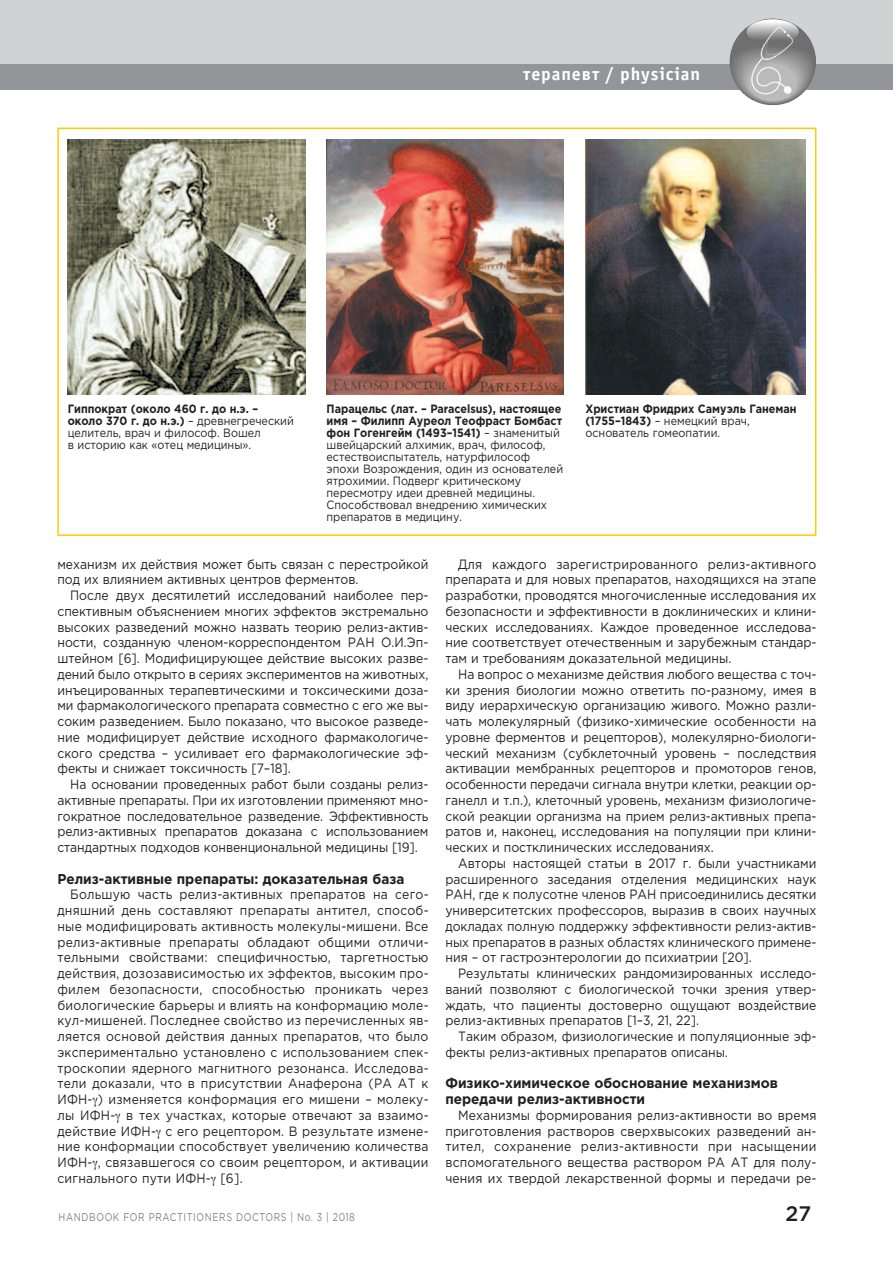
<style>
.page{position:relative;width:893px;height:1263px;background:#fff}
.page>*{position:absolute;margin:0;border:0;box-sizing:border-box;transform-origin:0 0}
.t1{font:500 21px "Gotham Pro";color:#231f20}
.t2{font:700 18px "Officina Sans C";letter-spacing:.05em;color:#fff}
.t3{font:700 14.25px/15.8px "Gotham Pro";color:#231f20;scale:.95 1}
.t4{font:13.5px/15.8px "Gotham Pro";color:#231f20;text-align:justify;scale:.9 1}
.t5{font:12px/12px "Gotham Pro";color:#231f20;scale:.9 1}
.t6{font:700 12px/12px "Gotham Pro";color:#231f20;scale:.9 1}
.t7{font:11.25px "Gotham Pro";letter-spacing:.07em;color:#808285;scale:.8 1}
.s1{font-weight:700}
.s2{font-weight:400}
</style>
<div class="page">
<div style="left:0;top:0;width:893px;height:80px;background:#d1d2d4"></div>
<div style="left:0;top:64px;width:893px;height:25px;background:#939598"></div>
<img style="left:729px;top:18px;width:88px;height:87px">
<div style="left:57px;top:128px;width:759px;height:408px;border:2px solid #feca0a"></div>
<img style="left:327px;top:139px;width:237px;height:256px">
<img style="left:585px;top:139px;width:221px;height:256px">
<img style="left:68px;top:139px;width:237px;height:256px">
<h2 class="t2" style="left:523px;top:64px;width:178px">терапевт / physician</h2>
<p class="t5" style="left:327px;top:402px;width:264px"><span class="s1">Парацельс (лат. – Paracelsus), настоящее имя – Филипп Ауреол Теофраст бомбаст фон Гогенгейм (1493–1541)</span> – ЗНАМЕНИТЫЙ ШВЕЙЦАРСКИЙ АЛХИМИК, ВРАЧ, ФИЛОСОФ, ЕСТЕСТВОИСПЫТАТЕЛЬ, НАТУРФИЛОСОФ ЭПОХИ ВОЗРОЖДЕНИЯ, ОДИН ИЗ ОСНОВАТЕЛЕЙ ЯТРОХИМИИ. ПОДВЕРГ КРИТИЧЕСКОМУ ПЕРЕСМОТРУ ИДЕИ ДРЕВНЕЙ МЕДИЦИНЫ.<br>СПОСОБСТВОВАЛ ВНЕДРЕНИЮ ХИМИЧЕСКИХ ПРЕПАРАТОВ В МЕДИЦИНУ.</p>
<p class="t5" style="left:68px;top:402px;width:253px"><span class="s1">Гиппократ (около 460 г. до н.э. – около 370 г. до н.э.)</span> – ДРЕВНЕГРЕЧЕСКИЙ ЦЕЛИТЕЛЬ, ВРАЧ И ФИЛОСОФ. ВОШЕЛ<br>В ИСТОРИЮ КАК «ОТЕЦ МЕДИЦИНЫ».</p>
<p class="t6" style="left:585px;top:402px;width:236px">христиан Фридрих Самуэль Ганеман (1755–1843) <span class="s2">– НЕМЕЦКИЙ ВРАЧ,<br>ОСНОВАТЕЛЬ ГОМЕОПАТИИ.</span></p>
<p class="t4" style="left:57px;top:556px;width:414px">МЕХАНИЗМ ИХ ДЕЙСТВИЯ МОЖЕТ БЫТЬ СВЯЗАН С ПЕРЕСТРОЙКОЙ<br>ПОД ИХ ВЛИЯНИЕМ АКТИВНЫХ ЦЕНТРОВ ФЕРМЕНТОВ.</p>
<p class="t4" style="left:57px;top:587px;width:414px;text-indent:13px">ПОСЛЕ ДВУХ ДЕСЯТИЛЕТИЙ ИССЛЕДОВАНИЙ НАИБОЛЕЕ ПЕР-СПЕКТИВНЫМ ОБЪЯСНЕНИЕМ МНОГИХ ЭФФЕКТОВ ЭКСТРЕМАЛЬНО ВЫСОКИХ РАЗВЕДЕНИЙ МОЖНО НАЗВАТЬ ТЕОРИЮ РЕЛИЗ-АКТИВ-НОСТИ, СОЗДАННУЮ ЧЛЕНОМ-КОРРЕСПОНДЕНТОМ РАН О.И.ЭП-ШТЕЙНОМ [6]. МОДИФИЦИРУЮЩЕЕ ДЕЙСТВИЕ ВЫСОКИХ РАЗВЕ-ДЕНИЙ БЫЛО ОТКРЫТО В СЕРИЯХ ЭКСПЕРИМЕНТОВ НА ЖИВОТНЫХ, ИНЪЕЦИРОВАННЫХ ТЕРАПЕВТИЧЕСКИМИ И ТОКСИЧЕСКИМИ ДОЗА-МИ ФАРМАКОЛОГИЧЕСКОГО ПРЕПАРАТА СОВМЕСТНО С ЕГО ЖЕ ВЫ-СОКИМ РАЗВЕДЕНИЕМ. БЫЛО ПОКАЗАНО, ЧТО ВЫСОКОЕ РАЗВЕДЕ-НИЕ МОДИФИЦИРУЕТ ДЕЙСТВИЕ ИСХОДНОГО ФАРМАКОЛОГИЧЕ-СКОГО СРЕДСТВА – УСИЛИВАЕТ ЕГО ФАРМАКОЛОГИЧЕСКИЕ ЭФ-ФЕКТЫ И СНИЖАЕТ ТОКСИЧНОСТЬ [7–18].</p>
<p class="t4" style="left:57px;top:776px;width:414px;text-indent:13px">НА ОСНОВАНИИ ПРОВЕДЕННЫХ РАБОТ БЫЛИ СОЗДАНЫ РЕЛИЗ-АКТИВНЫЕ ПРЕПАРАТЫ. ПРИ ИХ ИЗГОТОВЛЕНИИ ПРИМЕНЯЮТ МНО-ГОКРАТНОЕ ПОСЛЕДОВАТЕЛЬНОЕ РАЗВЕДЕНИЕ. ЭФФЕКТИВНОСТЬ РЕЛИЗ-АКТИВНЫХ ПРЕПАРАТОВ ДОКАЗАНА С ИСПОЛЬЗОВАНИЕМ СТАНДАРТНЫХ ПОДХОДОВ КОНВЕНЦИОНАЛЬНОЙ МЕДИЦИНЫ [19].</p>
<p class="t3" style="left:57px;top:870px;width:367px">Релиз-активные препараты: доказательная база</p>
<p class="t4" style="left:57px;top:887px;width:414px;text-indent:13px">БОЛЬШУЮ ЧАСТЬ РЕЛИЗ-АКТИВНЫХ ПРЕПАРАТОВ НА СЕГО-ДНЯШНИЙ ДЕНЬ СОСТАВЛЯЮТ ПРЕПАРАТЫ АНТИТЕЛ, СПОСОБ-НЫЕ МОДИФИЦИРОВАТЬ АКТИВНОСТЬ МОЛЕКУЛЫ-МИШЕНИ. ВСЕ РЕЛИЗ-АКТИВНЫЕ ПРЕПАРАТЫ ОБЛАДАЮТ ОБЩИМИ ОТЛИЧИ-ТЕЛЬНЫМИ СВОЙСТВАМИ: СПЕЦИФИЧНОСТЬЮ, ТАРГЕТНОСТЬЮ ДЕЙСТВИЯ, ДОЗОЗАВИСИМОСТЬЮ ИХ ЭФФЕКТОВ, ВЫСОКИМ ПРО-ФИЛЕМ БЕЗОПАСНОСТИ, СПОСОБНОСТЬЮ ПРОНИКАТЬ ЧЕРЕЗ БИОЛОГИЧЕСКИЕ БАРЬЕРЫ И ВЛИЯТЬ НА КОНФОРМАЦИЮ МОЛЕ-КУЛ-МИШЕНЕЙ. ПОСЛЕДНЕЕ СВОЙСТВО ИЗ ПЕРЕЧИСЛЕННЫХ ЯВ-ЛЯЕТСЯ ОСНОВОЙ ДЕЙСТВИЯ ДАННЫХ ПРЕПАРАТОВ, ЧТО БЫЛО ЭКСПЕРИМЕНТАЛЬНО УСТАНОВЛЕНО С ИСПОЛЬЗОВАНИЕМ СПЕК-ТРОСКОПИИ ЯДЕРНОГО МАГНИТНОГО РЕЗОНАНСА. ИССЛЕДОВА-ТЕЛИ ДОКАЗАЛИ, ЧТО В ПРИСУТСТВИИ АНАФЕРОНА (РА АТ К ИФН- ) ИЗМЕНЯЕТСЯ КОНФОРМАЦИЯ ЕГО МИШЕНИ – МОЛЕКУ-ЛЫ ИФН- В ТЕХ УЧАСТКАХ, КОТОРЫЕ ОТВЕЧАЮТ ЗА ВЗАИМО-ДЕЙСТВИЕ ИФН- С ЕГО РЕЦЕПТОРОМ. В РЕЗУЛЬТАТЕ ИЗМЕНЕ-НИЕ КОНФОРМАЦИИ СПОСОБСТВУЕТ УВЕЛИЧЕНИЮ КОЛИЧЕСТВА ИФН- , СВЯЗАВШЕГОСЯ СО СВОИМ РЕЦЕПТОРОМ, И АКТИВАЦИИ СИГНАЛЬНОГО ПУТИ ИФН- [6].</p>
<p class="t4" style="left:445px;top:556px;width:414px;text-indent:13px">ДЛЯ КАЖДОГО ЗАРЕГИСТРИРОВАННОГО РЕЛИЗ-АКТИВНОГО ПРЕПАРАТА И ДЛЯ НОВЫХ ПРЕПАРАТОВ, НАХОДЯЩИХСЯ НА ЭТАПЕ РАЗРАБОТКИ, ПРОВОДЯТСЯ МНОГОЧИСЛЕННЫЕ ИССЛЕДОВАНИЯ ИХ БЕЗОПАСНОСТИ И ЭФФЕКТИВНОСТИ В ДОКЛИНИЧЕСКИХ И КЛИНИ-ЧЕСКИХ ИССЛЕДОВАНИЯХ. КАЖДОЕ ПРОВЕДЕННОЕ ИССЛЕДОВА-НИЕ СООТВЕТСТВУЕТ ОТЕЧЕСТВЕННЫМ И ЗАРУБЕЖНЫМ СТАНДАР-ТАМ И ТРЕБОВАНИЯМ ДОКАЗАТЕЛЬНОЙ МЕДИЦИНЫ.</p>
<p class="t4" style="left:445px;top:666px;width:414px;text-indent:13px">НА ВОПРОС О МЕХАНИЗМЕ ДЕЙСТВИЯ ЛЮБОГО ВЕЩЕСТВА С ТОЧ-КИ ЗРЕНИЯ БИОЛОГИИ МОЖНО ОТВЕТИТЬ ПО-РАЗНОМУ, ИМЕЯ В ВИДУ ИЕРАРХИЧЕСКУЮ ОРГАНИЗАЦИЮ ЖИВОГО. МОЖНО РАЗЛИ-ЧАТЬ МОЛЕКУЛЯРНЫЙ (ФИЗИКО-ХИМИЧЕСКИЕ ОСОБЕННОСТИ НА УРОВНЕ ФЕРМЕНТОВ И РЕЦЕПТОРОВ), МОЛЕКУЛЯРНО-БИОЛОГИ-ЧЕСКИЙ МЕХАНИЗМ (СУБКЛЕТОЧНЫЙ УРОВЕНЬ – ПОСЛЕДСТВИЯ АКТИВАЦИИ МЕМБРАННЫХ РЕЦЕПТОРОВ И ПРОМОТОРОВ ГЕНОВ, ОСОБЕННОСТИ ПЕРЕДАЧИ СИГНАЛА ВНУТРИ КЛЕТКИ, РЕАКЦИИ ОР-ГАНЕЛЛ И Т.П.), КЛЕТОЧНЫЙ УРОВЕНЬ, МЕХАНИЗМ ФИЗИОЛОГИЧЕ-СКОЙ РЕАКЦИИ ОРГАНИЗМА НА ПРИЕМ РЕЛИЗ-АКТИВНЫХ ПРЕПА-РАТОВ И, НАКОНЕЦ, ИССЛЕДОВАНИЯ НА ПОПУЛЯЦИИ ПРИ КЛИНИ-ЧЕСКИХ И ПОСТКЛИНИЧЕСКИХ ИССЛЕДОВАНИЯХ.</p>
<p class="t4" style="left:445px;top:855px;width:414px;text-indent:13px">АВТОРЫ НАСТОЯЩЕЙ СТАТЬИ В 2017 Г. БЫЛИ УЧАСТНИКАМИ РАСШИРЕННОГО ЗАСЕДАНИЯ ОТДЕЛЕНИЯ МЕДИЦИНСКИХ НАУК РАН, ГДЕ К ПОЛУСОТНЕ ЧЛЕНОВ РАН ПРИСОЕДИНИЛИСЬ ДЕСЯТКИ УНИВЕРСИТЕТСКИХ ПРОФЕССОРОВ, ВЫРАЗИВ В СВОИХ НАУЧНЫХ ДОКЛАДАХ ПОЛНУЮ ПОДДЕРЖКУ ЭФФЕКТИВНОСТИ РЕЛИЗ-АКТИВ-НЫХ ПРЕПАРАТОВ В РАЗНЫХ ОБЛАСТЯХ КЛИНИЧЕСКОГО ПРИМЕНЕ-НИЯ – ОТ ГАСТРОЭНТЕРОЛОГИИ ДО ПСИХИАТРИИ [20].</p>
<p class="t4" style="left:445px;top:965px;width:414px;text-indent:13px">РЕЗУЛЬТАТЫ КЛИНИЧЕСКИХ РАНДОМИЗИРОВАННЫХ ИССЛЕДО-ВАНИЙ ПОЗВОЛЯЮТ С БИОЛОГИЧЕСКОЙ ТОЧКИ ЗРЕНИЯ УТВЕР-ЖДАТЬ, ЧТО ПАЦИЕНТЫ ДОСТОВЕРНО ОЩУЩАЮТ ВОЗДЕЙСТВИЕ РЕЛИЗ-АКТИВНЫХ ПРЕПАРАТОВ [1–3, 21, 22].</p>
<p class="t4" style="left:445px;top:1028px;width:414px;text-indent:13px">ТАКИМ ОБРАЗОМ, ФИЗИОЛОГИЧЕСКИЕ И ПОПУЛЯЦИОННЫЕ ЭФ-<br>ФЕКТЫ РЕЛИЗ-АКТИВНЫХ ПРЕПАРАТОВ ОПИСАНЫ.</p>
<p class="t3" style="left:445px;top:1075px;width:351px">Физико-химическое обоснование механизмов передачи релиз-активности</p>
<p class="t4" style="left:445px;top:1107px;width:414px;text-indent:13px">МЕХАНИЗМЫ ФОРМИРОВАНИЯ РЕЛИЗ-АКТИВНОСТИ ВО ВРЕМЯ ПРИГОТОВЛЕНИЯ РАСТВОРОВ СВЕРХВЫСОКИХ РАЗВЕДЕНИЙ АН-ТИТЕЛ, СОХРАНЕНИЕ РЕЛИЗ-АКТИВНОСТИ ПРИ НАСЫЩЕНИИ ВСПОМОГАТЕЛЬНОГО ВЕЩЕСТВА РАСТВОРОМ РА АТ ДЛЯ ПОЛУ-ЧЕНИЯ ИХ ТВЕРДОЙ ЛЕКАРСТВЕННОЙ ФОРМЫ И ПЕРЕДАЧИ РЕ-</p>
<p class="t7" style="left:59px;top:1211px;width:372px">HANDBOOK FOR PRACTITIONERS DOCTORS | NO. 3 | 2018</p>
<h1 class="t1" style="left:786px;top:1202px;width:27px">27</h1>
</div>
